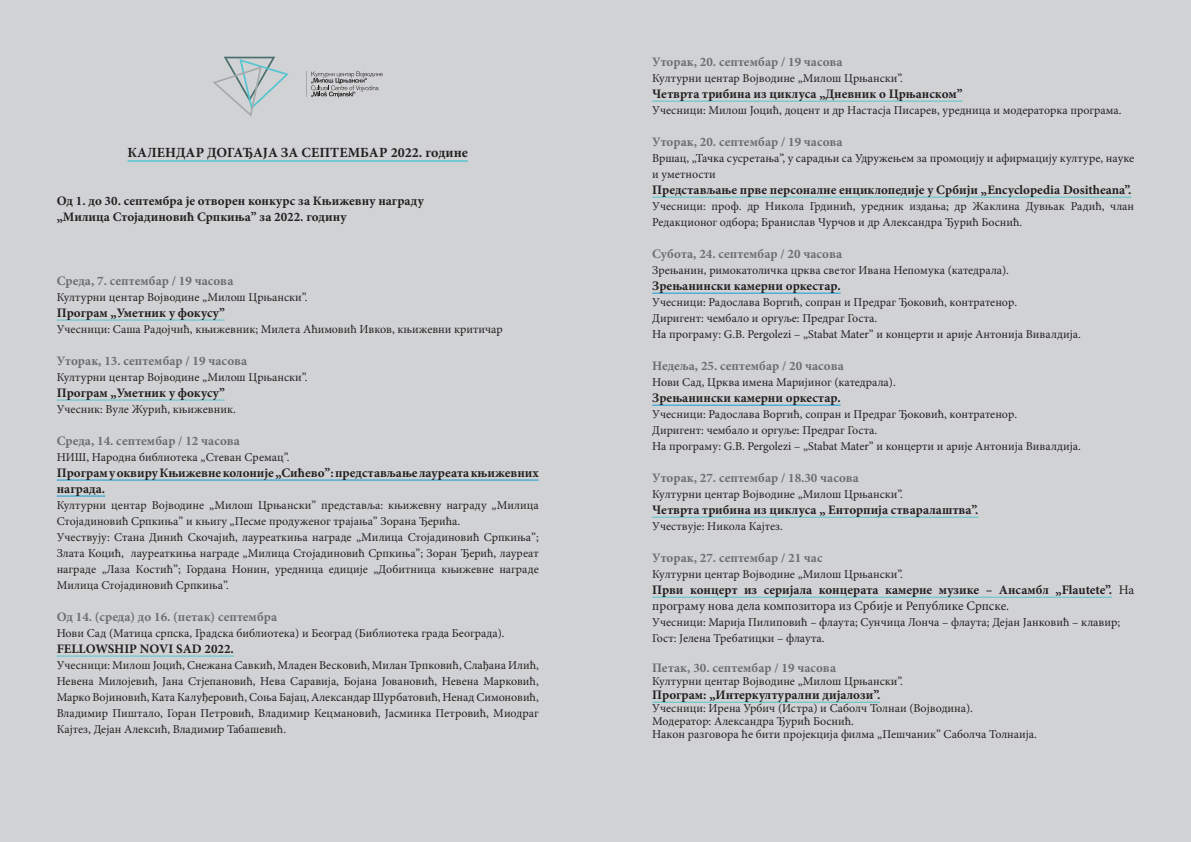
<style>
.page{position:relative;width:1191px;height:842px;background:#fff}
.page>*{position:absolute;margin:0;border:0;box-sizing:border-box;transform-origin:0 0}
.t1{font:700 14px "Minion Pro";color:#231f20}
.t2{font:700 13px/16px "Minion Pro";color:#231f20}
.t3{font:700 13px "Minion Pro";letter-spacing:.005em;color:#6c6d70}
.t4{font:12px/16px "Minion Pro";color:#231f20}
.s1{font-weight:400}
</style>
<div class="page">
<div style="left:0;top:0;width:595px;height:842px;background:#d1d2d4"></div>
<div style="left:595px;top:0;width:596px;height:842px;background:#d1d2d4"></div>
<hr style="left:128px;top:160px;width:340px;height:2px;background:#54c5cf">
<hr style="left:57px;top:320px;width:168px;height:1px;background:#54c5cf">
<hr style="left:57px;top:400px;width:168px;height:1px;background:#54c5cf">
<hr style="left:57px;top:480px;width:482px;height:1px;background:#169cd8">
<hr style="left:57px;top:496px;width:48px;height:1px;background:#169cd8">
<hr style="left:57px;top:656px;width:177px;height:1px;background:#54c5cf">
<svg style="left:213px;top:57px;width:76px;height:59px"></svg>
<svg style="left:306px;top:71px;width:77px;height:26px"></svg>
<hr style="left:652px;top:101px;width:310px;height:1px;background:#54c5cf">
<hr style="left:652px;top:197px;width:479px;height:1px;background:#54c5cf">
<hr style="left:652px;top:293px;width:189px;height:1px;background:#169cd8">
<hr style="left:652px;top:405px;width:189px;height:1px;background:#169cd8">
<hr style="left:652px;top:517px;width:326px;height:1px;background:#54c5cf">
<hr style="left:652px;top:597px;width:460px;height:1px;background:#54c5cf">
<hr style="left:652px;top:702px;width:228px;height:1px;background:#54c5cf">
<p class="t1" style="left:128px;top:143px;width:342px">КАЛЕНДАР ДОГАЂАЈА ЗА СЕПТЕМБАР 2022. године</p>
<p class="t2" style="left:57px;top:193px;width:369px">Од 1. до 30. септембра је отворен конкурс за Књижевну награду „Милица Стојадиновић Српкиња” за 2022. годину</p>
<p class="t3" style="left:57px;top:272px;width:178px">Среда, 7. септембар / 19 часова</p>
<p class="t4" style="left:57px;top:289px;width:252px">Културни центар Војводине „Милош Црњански”.</p>
<p class="t2" style="left:57px;top:305px;width:170px">Програм „Уметник у фокусу”</p>
<p class="t4" style="left:57px;top:321px;width:447px">Учесници: Саша Радојчић, књижевник; Милета Аћимовић Ивков, књижевни критичар</p>
<p class="t3" style="left:57px;top:352px;width:192px">Уторак, 13. септембар / 19 часова</p>
<p class="t4" style="left:57px;top:369px;width:252px">Културни центар Војводине „Милош Црњански”.</p>
<p class="t2" style="left:57px;top:385px;width:170px">Програм „Уметник у фокусу”</p>
<p class="t4" style="left:57px;top:401px;width:180px">Учесник: Вуле Журић, књижевник.</p>
<p class="t3" style="left:57px;top:432px;width:185px">Среда, 14. септембар / 12 часова</p>
<p class="t4" style="left:57px;top:449px;width:234px">НИШ, Народна библиотека „Стеван Сремац”.</p>
<p class="t2" style="left:57px;top:465px;width:483px">Програм у оквиру Књижевне колоније „Сићево”: представљање лауреата књижевних награда.</p>
<p class="t4" style="left:57px;top:497px;width:483px">Културни центар Војводине „Милош Црњански” представља: књижевну награду „Милица Стојадиновић Српкиња” и књигу „Песме продуженог трајања” Зорана Ђерића.<br>Учествују: Стана Динић Скочајић, лауреаткиња награде „Милица Стојадиновић Српкиња”; Злата Коцић, лауреаткиња награде „Милица Стојадиновић Српкиња”; Зоран Ђерић, лауреат награде „Лаза Костић”; Гордана Нонин, уредница едиције „Добитница књижевне награде Милица Стојадиновић Српкиња”.</p>
<p class="t3" style="left:57px;top:608px;width:222px">Од 14. (среда) до 16. (петак) септембра</p>
<p class="t4" style="left:57px;top:625px;width:449px">Нови Сад (Матица српска, Градска библиотека) и Београд (Библиотека града Београда).</p>
<p class="t2" style="left:57px;top:641px;width:179px">FELLOWSHIP NOVI SAD 2022.</p>
<p class="t4" style="left:57px;top:657px;width:483px;text-align:justify">Учесници: Милош Јоцић, Снежана Савкић, Младен Весковић, Милан Трпковић, Слађана Илић, Невена Милојевић, Јана Стјепановић, Нева Саравија, Бојана Јовановић, Невена Марковић, Марко Војиновић, Ката Калуђеровић, Соња Бајац, Александар Шурбатовић, Ненад Симоновић, Владимир Пиштало, Горан Петровић, Владимир Кецмановић, Јасминка Петровић, Миодраг Кајтез, Дејан Алексић, Владимир Табашевић.</p>
<p class="t3" style="left:652px;top:53px;width:192px">Уторак, 20. септембар / 19 часова</p>
<p class="t4" style="left:652px;top:70px;width:252px">Културни центар Војводине „Милош Црњански”.</p>
<p class="t2" style="left:652px;top:86px;width:312px">Четврта трибина из циклуса „Дневник о Црњанском”</p>
<p class="t4" style="left:652px;top:102px;width:471px">Учесници: Милош Јоцић, доцент и др Настасја Писарев, уредница и модераторка програма.</p>
<p class="t3" style="left:652px;top:133px;width:192px">Уторак, 20. септембар / 19 часова</p>
<p class="t4" style="left:652px;top:150px;width:483px">Вршац, „Тачка сусретања”, у сарадњи са Удружењем за промоцију и афирмацију културе, науке и уметности</p>
<p class="t2" style="left:652px;top:182px;width:480px">Представљање прве персоналне енциклопедије у Србији „Encyclopedia Dositheana”.</p>
<p class="t4" style="left:652px;top:198px;width:483px">Учесници: проф. др Никола Грдинић, уредник издања; др Жаклина Дувњак Радић, члан<br>Редакционог одбора; Бранислав Чурчов и др Александра Ђурић Боснић.</p>
<p class="t3" style="left:652px;top:245px;width:191px">Субота, 24. септембар / 20 часова</p>
<p class="t4" style="left:652px;top:262px;width:358px">Зрењанин, римокатоличка црква светог Ивана Непомука (катедрала).</p>
<p class="t2" style="left:652px;top:278px;width:190px">Зрењанински камерни оркестар.</p>
<p class="t4" style="left:652px;top:294px;width:430px">Учесници: Радослава Воргић, сопран и Предраг Ђоковић, контратенор.<br>Диригент: чембало и оргуље: Предраг Госта.<br>На програму: G.B. Pergolezi – „Stabat Mater” и концерти и арије Антонија Вивалдија.</p>
<p class="t3" style="left:652px;top:357px;width:193px">Недеља, 25. септембар / 20 часова</p>
<p class="t4" style="left:652px;top:374px;width:245px">Нови Сад, Црква имена Маријиног (катедрала).</p>
<p class="t2" style="left:652px;top:390px;width:190px">Зрењанински камерни оркестар.</p>
<p class="t4" style="left:652px;top:406px;width:430px">Учесници: Радослава Воргић, сопран и Предраг Ђоковић, контратенор.<br>Диригент: чембало и оргуље: Предраг Госта.<br>На програму: G.B. Pergolezi – „Stabat Mater” и концерти и арије Антонија Вивалдија.</p>
<p class="t3" style="left:652px;top:469px;width:208px">Уторак, 27. септембар / 18.30 часова</p>
<p class="t4" style="left:652px;top:486px;width:252px">Културни центар Војводине „Милош Црњански”.</p>
<p class="t2" style="left:652px;top:502px;width:328px">Четврта трибина из циклуса „ Енторпија стваралаштва”.</p>
<p class="t4" style="left:652px;top:518px;width:132px">Учествује: Никола Кајтез.</p>
<p class="t3" style="left:652px;top:549px;width:172px">Уторак, 27. септембар / 21 час</p>
<p class="t4" style="left:652px;top:566px;width:252px">Културни центар Војводине „Милош Црњански”.</p>
<p class="t2" style="left:652px;top:582px;width:483px">Први концерт из серијала концерата камерне музике – Ансамбл „Flautete”. <span class="s1">На програму нова дела композитора из Србије и Републике Српске.</span></p>
<p class="t4" style="left:652px;top:614px;width:469px">Учесници: Марија Пилиповић – флаута; Сунчица Лонча – флаута; Дејан Јанковић – клавир;<br>Гост: Јелена Требатицки – флаута.</p>
<p class="t3" style="left:652px;top:659px;width:185px">Петак, 30. септембар / 19 часова</p>
<p class="t4" style="left:652px;top:673px;width:252px">Културни центар Војводине „Милош Црњански”.</p>
<p class="t2" style="left:652px;top:687px;width:230px">Програм: „Интеркултурални дијалози”.</p>
<p class="t4" style="left:652px;top:702px;width:386px;line-height:12.9px">Учесници: Ирена Урбич (Истра) и Саболч Толнаи (Војводина).<br>Модератор: Александра Ђурић Боснић.<br>Након разговора ће бити пројекција филма „Пешчаник” Саболча Толнаија.</p>
</div>
